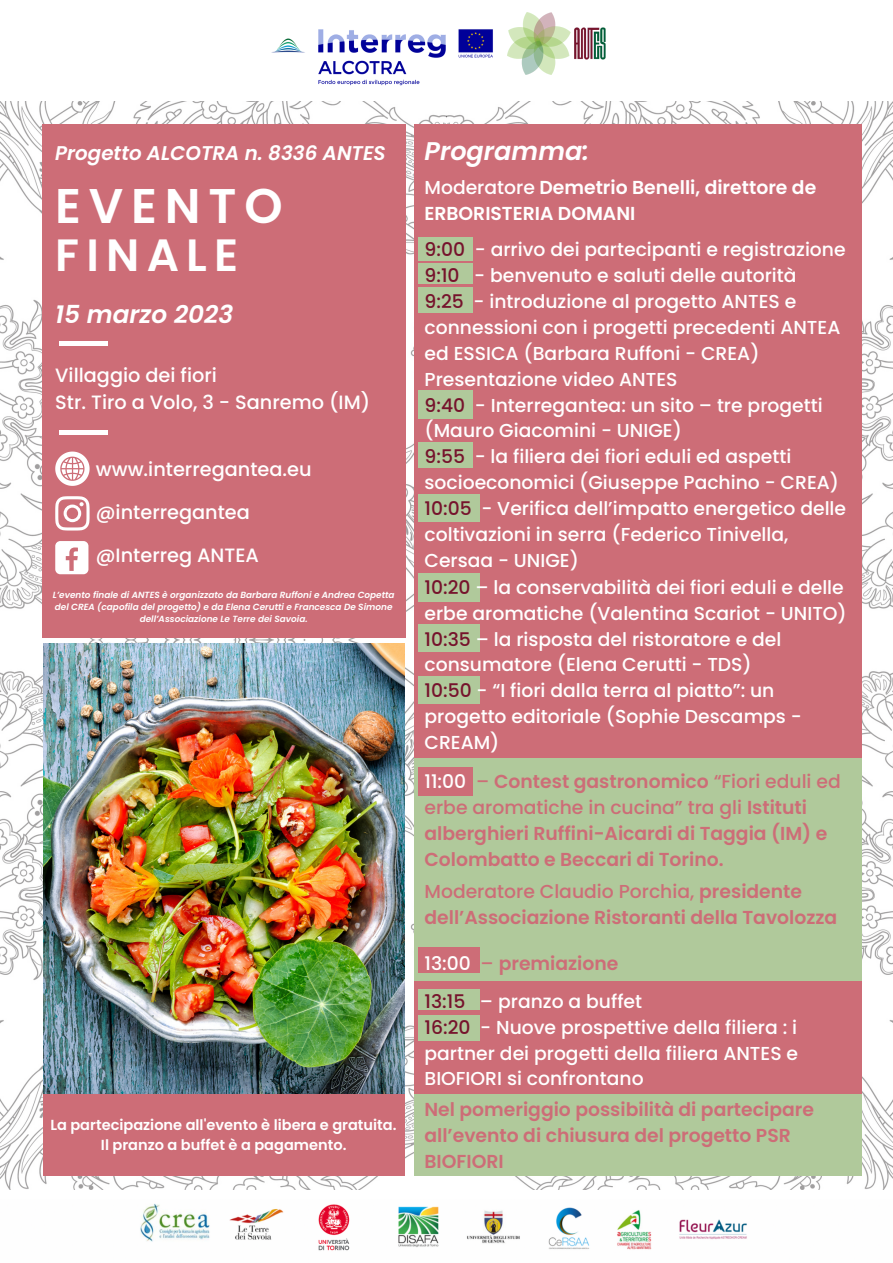
<style>
.page{position:relative;width:893px;height:1263px;background:#fff}
.page>*{position:absolute;margin:0;border:0;box-sizing:border-box;transform-origin:0 0}
.t1{font:600 48.68px "Poppins";letter-spacing:.16em;color:#fff}
.t2{font:600 45.22px "Poppins";letter-spacing:.16em;color:#fff}
.t3{font:italic 600 25.5px "Poppins";color:#fff}
.t4{font:italic 600 24.75px "Poppins";color:#fff}
.t5{font:italic 600 19.8px "Poppins";color:#fff}
.t6{font:500 19.27px/26.8px "Poppins";color:#fff}
.t7{font:500 18.75px/26px "Poppins";color:#fff}
.t8{font:600 18.75px/25.9px "Poppins";color:#cd6d77}
.t9{font:600 18.75px/25.9px "Poppins";color:#fff}
.t10{font:600 14.55px/20px "Poppins";color:#fff;text-align:center}
.t11{font:italic 600 8.93px/12px "Poppins";color:#fff;text-align:center}
.s1{font-weight:500}
.s2{color:#76132c}
.s3{font-weight:500;color:#fff}
</style>
<div class="page">
<img style="left:0;top:101px;width:893px;height:1088px">
<img style="left:271px;top:29px;width:222px;height:57px">
<img style="left:507px;top:12px;width:99px;height:63px">
<img style="left:140px;top:1203px;width:607px;height:48px">
<div style="left:414px;top:1036px;width:447px;height:140px;background:#b0c99b"></div>
<div style="left:414px;top:124px;width:447px;height:969px;background:#cd6d77"></div>
<div style="left:418px;top:237px;width:55px;height:24px;background:#b0c99b"></div>
<div style="left:418px;top:263px;width:55px;height:21px;background:#b0c99b"></div>
<div style="left:414px;top:758px;width:447px;height:222px;background:#b0c99b"></div>
<div style="left:418px;top:947px;width:61px;height:25px;background:#cd6d77"></div>
<div style="left:418px;top:287px;width:55px;height:25px;background:#b0c99b"></div>
<div style="left:418px;top:391px;width:55px;height:27px;background:#b0c99b"></div>
<div style="left:418px;top:442px;width:55px;height:25px;background:#b0c99b"></div>
<div style="left:418px;top:574px;width:61px;height:27px;background:#b0c99b"></div>
<div style="left:418px;top:676px;width:61px;height:28px;background:#b0c99b"></div>
<div style="left:418px;top:624px;width:61px;height:28px;background:#b0c99b"></div>
<div style="left:418px;top:494px;width:61px;height:28px;background:#b0c99b"></div>
<div style="left:418px;top:767px;width:55px;height:28px;background:#cd6d77"></div>
<div style="left:418px;top:989px;width:61px;height:21px;background:#b0c99b"></div>
<div style="left:418px;top:1015px;width:61px;height:25px;background:#b0c99b"></div>
<div style="left:42px;top:124px;width:363px;height:514px;background:#cd6d77"></div>
<hr style="left:59px;top:342px;width:48px;height:4px;background:#fff">
<div style="left:59px;top:430px;width:48px;height:5px;background:#fff"></div>
<svg style="left:55px;top:452px;width:35px;height:34px"></svg>
<svg style="left:55px;top:496px;width:35px;height:34px"></svg>
<div style="left:55px;top:541px;width:33px;height:33px;background:#fff;border-radius:5px"></div>
<svg style="left:66px;top:547px;width:12px;height:24px"></svg>
<div style="left:44px;top:1041px;width:361px;height:135px;background:#cd6d77"></div>
<img style="left:44px;top:644px;width:361px;height:449px">
<p class="t5" style="left:55px;top:139px;width:332px">Progetto ALCOTRA n. 8336 ANTES</p>
<h1 class="t1" style="left:55px;top:172px;width:229px">EVENTO</h1>
<h2 class="t2" style="left:55px;top:224px;width:185px">FINALE</h2>
<h3 class="t4" style="left:55px;top:297px;width:180px">15 marzo 2023</h3>
<p class="t6" style="left:55px;top:362px;width:316px">Villaggio dei fiori<br>Str. Tiro a Volo, 3 - Sanremo (IM)</p>
<p class="t6" style="left:96px;top:455px;width:217px">www.interregantea.eu</p>
<p class="t6" style="left:96px;top:499px;width:155px">@interregantea</p>
<p class="t6" style="left:96px;top:542px;width:165px">@Interreg ANTEA</p>
<p class="t11" style="left:53px;top:589px;width:343px">L’evento finale di ANTES è organizzato da Barbara Ruffoni e Andrea Copetta del CREA (capofila del progetto) e da Elena Cerutti e Francesca De Simone dell’Associazione Le Terre dei Savoia.</p>
<p class="t10" style="left:50px;top:1115px;width:348px">La partecipazione all'evento è libera e gratuita.<br>Il pranzo a buffet è a pagamento.</p>
<h3 class="t3" style="left:424px;top:133px;width:166px">Programma:</h3>
<p class="t9" style="left:424px;top:175px;width:393px"><span class="s1">Moderatore</span> Demetrio Benelli, direttore de<br>ERBORISTERIA DOMANI</p>
<p class="t7" style="left:424px;top:237px;width:424px"><span class="s2">9:00</span> - arrivo dei partecipanti e registrazione <span class="s2">9:10</span> - benvenuto e saluti delle autorità<br><span class="s2">9:25</span> - introduzione al progetto ANTES e connessioni con i progetti precedenti ANTEA ed ESSICA (Barbara Ruffoni - CREA)<br>Presentazione video ANTES<br><span class="s2">9:40</span> - Interregantea: un sito – tre progetti (Mauro Giacomini - UNIGE)<br><span class="s2">9:55</span> - la filiera dei fiori eduli ed aspetti socioeconomici (Giuseppe Pachino - CREA)<br><span class="s2">10:05</span> - Verifica dell’impatto energetico delle coltivazioni in serra (Federico Tinivella, Cersaa - UNIGE)<br><span class="s2">10:20</span> – la conservabilità dei fiori eduli e delle erbe aromatiche (Valentina Scariot - UNITO)<br><span class="s2">10:35</span> – la risposta del ristoratore e del consumatore (Elena Cerutti - TDS)<br><span class="s2">10:50</span> - “I fiori dalla terra al piatto”: un progetto editoriale (Sophie Descamps - CREAM)</p>
<p class="t8" style="left:424px;top:769px;width:418px"><span class="s3">11:00</span> <span class="s1">–</span> Contest gastronomico <span class="s1">“Fiori eduli ed erbe aromatiche in cucina” tra gli</span> Istituti alberghieri Ruffini-Aicardi di Taggia (IM) e Colombatto e Beccari di Torino.</p>
<p class="t8" style="left:424px;top:879px;width:414px"><span class="s1">Moderatore Claudio Porchia,</span> presidente dell’Associazione Ristoranti della Tavolozza</p>
<p class="t8" style="left:424px;top:950px;width:195px"><span class="s3">13:00</span> <span class="s1">–</span> premiazione</p>
<p class="t7" style="left:424px;top:988px;width:375px"><span class="s2">13:15</span> – pranzo a buffet<br><span class="s2">16:20</span> - Nuove prospettive della filiera : i partner dei progetti della filiera ANTES e BIOFIORI si confrontano</p>
<p class="t8" style="left:424px;top:1096px;width:391px">Nel pomeriggio possibilità di partecipare all’evento di chiusura del progetto PSR<br>BIOFIORI</p>
</div>
